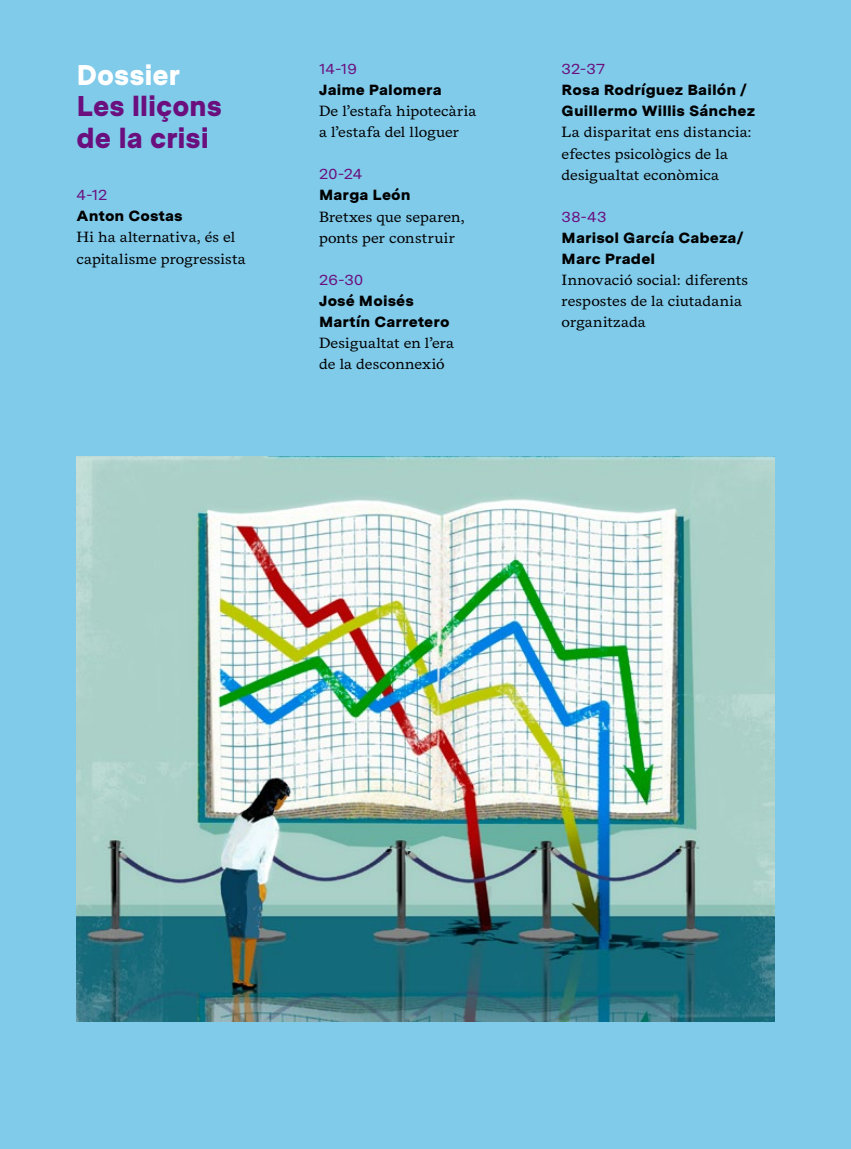
<style>
.page{position:relative;width:851px;height:1149px;background:#fff}
.page>*{position:absolute;margin:0;border:0;box-sizing:border-box;transform-origin:0 0}
.t1{font:900 28.5px/31.5px "Messina Sans";letter-spacing:-.005em;color:#6a0f7d}
.t2{font:900 28.5px "Messina Sans";letter-spacing:-.005em;color:#fff}
.t3{font:14.7px/21px "Messina Serif";letter-spacing:.005em;color:#000;scale:1.08 1}
.t4{font:900 14.7px/21px "Messina Sans";letter-spacing:.005em;color:#000;scale:1.08 1}
.t5{font:14.7px "Messina Sans";letter-spacing:.005em;color:#6a0f7d;scale:1.08 1}
</style>
<div class="page">
<div style="left:0;top:0;width:850px;height:1148px;background:#80caea"></div>
<img style="left:77px;top:457px;width:697px;height:563px">
<h1 class="t2" style="left:77px;top:53px;width:105px">Dossier</h1>
<h1 class="t1" style="left:77px;top:91px;width:147px">Les lliçons de la crisi</h1>
<p class="t5" style="left:77px;top:184px;width:30px">4-12</p>
<p class="t4" style="left:77px;top:206px;width:100px">Anton Costas</p>
<p class="t3" style="left:77px;top:226px;width:158px">Hi ha alternativa, és el capitalisme progressista</p>
<p class="t5" style="left:319px;top:58px;width:36px">14-19</p>
<p class="t4" style="left:319px;top:80px;width:115px">Jaime Palomera</p>
<p class="t3" style="left:319px;top:100px;width:147px">De l’estafa hipotecària a l’estafa del lloguer</p>
<p class="t5" style="left:319px;top:163px;width:42px">20-24</p>
<p class="t4" style="left:319px;top:185px;width:86px">Marga León</p>
<p class="t3" style="left:319px;top:205px;width:136px">Bretxes que separen, ponts per construir</p>
<p class="t5" style="left:319px;top:268px;width:42px">26-30</p>
<p class="t4" style="left:319px;top:290px;width:122px">José Moisés<br>Martín Carretero</p>
<p class="t3" style="left:319px;top:331px;width:126px">Desigualtat en l’era de la desconnexió</p>
<p class="t5" style="left:561px;top:58px;width:42px">32-37</p>
<p class="t4" style="left:561px;top:80px;width:181px">Rosa Rodríguez Bailón /<br>Guillermo Willis Sánchez</p>
<p class="t3" style="left:561px;top:121px;width:178px">La disparitat ens distancia: efectes psicològics de la desigualtat econòmica</p>
<p class="t5" style="left:561px;top:205px;width:43px">38-43</p>
<p class="t4" style="left:561px;top:227px;width:170px">Marisol García Cabeza/<br>Marc Pradel</p>
<p class="t3" style="left:561px;top:268px;width:174px">Innovació social: diferents respostes de la ciutadania organitzada</p>
</div>
